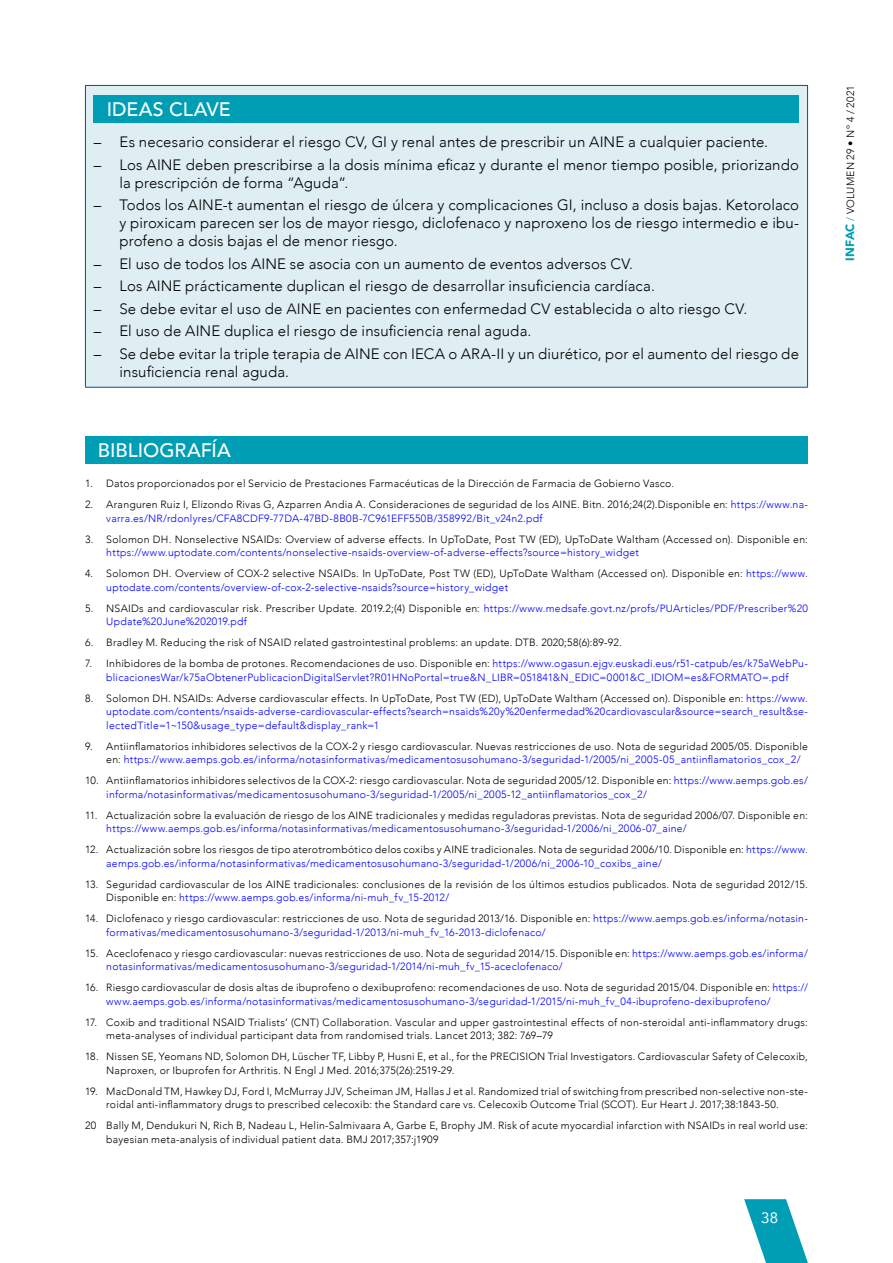
<style>
.page{position:relative;width:893px;height:1263px;background:#fff}
.page>*{position:absolute;margin:0;border:0;box-sizing:border-box;transform-origin:0 0}
.Titulo1{font:500 19.5px "Avenir";color:#fff}
.t1{font:300 15px/18px "Avenir";letter-spacing:.01em;color:#000}
.t2{font:15px "Avenir";color:#fff}
.Texto_bibliografia{font:300 10.5px/13.5px "Avenir";letter-spacing:.025em;color:#000}
.Texto_bibliografia-2{font:300 10.5px/13.5px "Avenir";letter-spacing:.025em;color:#00f}
.s1{color:#00f}
.s2{color:#000}
.s3{font-weight:900;font-size:12px;color:#009eb5}
.s4{color:#009eb5}
</style>
<div class="page">
<div style="left:85px;top:436px;width:723px;height:28px;background:#009eb5"></div>
<div style="left:85px;top:85px;width:722px;height:302px;background:#dfeef2"></div>
<hr style="left:85px;top:85px;width:723px;height:1px;background:#005679">
<hr style="left:85px;top:86px;width:1px;height:301px;background:#005679">
<hr style="left:807px;top:86px;width:1px;height:301px;background:#005679">
<hr style="left:85px;top:387px;width:723px;height:1px;background:#005679">
<div style="left:94px;top:95px;width:705px;height:27px;background:#009eb5"></div>
<svg style="left:744px;top:1199px;width:64px;height:64px"></svg>
<p class="Titulo1" style="left:107px;top:92px;width:126px">IDEAS CLAVE</p>
<p class="t1" style="left:94px;top:133px;width:676px">– Es necesario considerar el riesgo CV, GI y renal antes de prescribir un AINE a cualquier paciente.</p>
<p class="t1" style="left:119px;top:155px;width:681px;text-indent:-26px">– Los AINE deben prescribirse a la dosis mínima eficaz y durante el menor tiempo posible, priorizando la prescripción de forma “Aguda”.</p>
<p class="t1" style="left:119px;top:196px;width:681px;text-align:justify;text-indent:-26px">– Todos los AINE-t aumentan el riesgo de úlcera y complicaciones GI, incluso a dosis bajas. Ketorolaco y piroxicam parecen ser los de mayor riesgo, diclofenaco y naproxeno los de riesgo intermedio e ibu&shy;profeno a dosis bajas el de menor riesgo.</p>
<p class="t1" style="left:94px;top:254px;width:541px">– El uso de todos los AINE se asocia con un aumento de eventos adversos CV.</p>
<p class="t1" style="left:94px;top:277px;width:562px">– Los AINE prácticamente duplican el riesgo de desarrollar insuficiencia cardíaca.</p>
<p class="t1" style="left:94px;top:299px;width:655px">– Se debe evitar el uso de AINE en pacientes con enfermedad CV establecida o alto riesgo CV.</p>
<p class="t1" style="left:94px;top:322px;width:439px">– El uso de AINE duplica el riesgo de insuficiencia renal aguda.</p>
<p class="t1" style="left:119px;top:344px;width:681px;text-indent:-26px">– Se debe evitar la triple terapia de AINE con IECA o ARA-II y un diurético, por el aumento del riesgo de insuficiencia renal aguda.</p>
<p class="Titulo1" style="left:98px;top:433px;width:135px">BIBLIOGRAFÍA</p>
<p class="Texto_bibliografia" style="left:85px;top:477px;width:591px">1. Datos proporcionados por el Servicio de Prestaciones Farmacéuticas de la Dirección de Farmacia de Gobierno Vasco.</p>
<p class="Texto_bibliografia" style="left:106px;top:498px;width:703px;text-indent:-21px">2. Aranguren Ruiz I, Elizondo Rivas G, Azparren Andia A. Consideraciones de seguridad de los AINE. Bitn. 2016;24(2).Disponible en: <span class="s1">https://www.na&shy;varra.es/NR/rdonlyres/CFA8CDF9-77DA-47BD-8B0B-7C961EFF550B/358992/Bit_v24n2.pdf</span></p>
<p class="Texto_bibliografia" style="left:106px;top:532px;width:703px;text-indent:-21px">3. Solomon DH. Nonselective NSAIDs: Overview of adverse effects. In UpToDate, Post TW (ED), UpToDate Waltham (Accessed on). Disponible en: <span class="s1">https://www.uptodate.com/contents/nonselective-nsaids-overview-of-adverse-effects?source=history_widget</span></p>
<p class="Texto_bibliografia" style="left:106px;top:567px;width:703px;text-indent:-21px">4. Solomon DH. Overview of COX-2 selective NSAIDs. In UpToDate, Post TW (ED), UpToDate Waltham (Accessed on). Disponible en: <span class="s1">https://www. uptodate.com/contents/overview-of-cox-2-selective-nsaids?source=history_widget</span></p>
<p class="Texto_bibliografia-2" style="left:106px;top:601px;width:703px;text-indent:-21px"><span class="s2">5. NSAIDs and cardiovascular risk. Prescriber Update. 2019.2;(4) Disponible en:</span> https://www.medsafe.govt.nz/profs/PUArticles/PDF/Prescriber%20<br>Update%20June%202019.pdf</p>
<p class="Texto_bibliografia" style="left:85px;top:636px;width:538px">6. Bradley M. Reducing the risk of NSAID related gastrointestinal problems: an update. DTB. 2020;58(6):89-92.</p>
<p class="Texto_bibliografia-2" style="left:85px;top:657px;width:724px;text-align:center"><span class="s2">7. Inhibidores de la bomba de protones. Recomendaciones de uso. Disponible en:</span> https://www.ogasun.ejgv.euskadi.eus/r51-catpub/es/k75aWebPu&shy;blicacionesWar/k75aObtenerPublicacionDigitalServlet?R01HNoPortal=true&amp;N_LIBR=051841&amp;N_EDIC=0001&amp;C_IDIOM=es&amp;FORMATO=.pdf</p>
<p class="Texto_bibliografia-2" style="left:106px;top:691px;width:703px;text-align:justify;text-indent:-21px"><span class="s2">8. Solomon DH. NSAIDs: Adverse cardiovascular effects. In UpToDate, Post TW (ED), UpToDate Waltham (Accessed on). Disponible en:</span> https://www. uptodate.com/contents/nsaids-adverse-cardiovascular-effects?search=nsaids%20y%20enfermedad%20cardiovascular&amp;source=search_result&amp;se&shy;lectedTitle=1~150&amp;usage_type=default&amp;display_rank=1</p>
<p class="Texto_bibliografia" style="left:106px;top:739px;width:703px;text-indent:-21px">9. Antiinflamatorios inhibidores selectivos de la COX-2 y riesgo cardiovascular. Nuevas restricciones de uso. Nota de seguridad 2005/05. Disponible en: <span class="s1">https://www.aemps.gob.es/informa/notasinformativas/medicamentosusohumano-3/seguridad-1/2005/ni_2005-05_antiinflamatorios_cox_2/</span></p>
<p class="Texto_bibliografia-2" style="left:106px;top:774px;width:703px;text-indent:-21px"><span class="s2">10. Antiinflamatorios inhibidores selectivos de la COX-2: riesgo cardiovascular. Nota de seguridad 2005/12. Disponible en:</span> https://www.aemps.gob.es/ informa/notasinformativas/medicamentosusohumano-3/seguridad-1/2005/ni_2005-12_antiinflamatorios_cox_2/</p>
<p class="Texto_bibliografia" style="left:106px;top:808px;width:703px;text-indent:-21px">11. Actualización sobre la evaluación de riesgo de los AINE tradicionales y medidas reguladoras previstas. Nota de seguridad 2006/07. Disponible en: <span class="s1">https://www.aemps.gob.es/informa/notasinformativas/medicamentosusohumano-3/seguridad-1/2006/ni_2006-07_aine/</span></p>
<p class="Texto_bibliografia" style="left:106px;top:843px;width:703px;text-indent:-21px">12. Actualización sobre los riesgos de tipo aterotrombótico delos coxibs y AINE tradicionales. Nota de seguridad 2006/10. Disponible en: <span class="s1">https://www. aemps.gob.es/informa/notasinformativas/medicamentosusohumano-3/seguridad-1/2006/ni_2006-10_coxibs_aine/</span></p>
<p class="Texto_bibliografia" style="left:106px;top:877px;width:703px;text-indent:-21px">13. Seguridad cardiovascular de los AINE tradicionales: conclusiones de la revisión de los últimos estudios publicados. Nota de seguridad 2012/15.<br>Disponible en: <span class="s1">https://www.aemps.gob.es/informa/ni-muh_fv_15-2012/</span></p>
<p class="Texto_bibliografia-2" style="left:106px;top:912px;width:703px;text-indent:-21px"><span class="s2">14. Diclofenaco y riesgo cardiovascular: restricciones de uso. Nota de seguridad 2013/16. Disponible en:</span> https://www.aemps.gob.es/informa/notasin&shy;formativas/medicamentosusohumano-3/seguridad-1/2013/ni-muh_fv_16-2013-diclofenaco/</p>
<p class="Texto_bibliografia-2" style="left:106px;top:946px;width:703px;text-indent:-21px"><span class="s2">15. Aceclofenaco y riesgo cardiovascular: nuevas restricciones de uso. Nota de seguridad 2014/15. Disponible en:</span> https://www.aemps.gob.es/informa/ notasinformativas/medicamentosusohumano-3/seguridad-1/2014/ni-muh_fv_15-aceclofenaco/</p>
<p class="Texto_bibliografia-2" style="left:106px;top:981px;width:703px;text-indent:-21px"><span class="s2">16. Riesgo cardiovascular de dosis altas de ibuprofeno o dexibuprofeno: recomendaciones de uso. Nota de seguridad 2015/04. Disponible en:</span> https:// www.aemps.gob.es/informa/notasinformativas/medicamentosusohumano-3/seguridad-1/2015/ni-muh_fv_04-ibuprofeno-dexibuprofeno/</p>
<p class="Texto_bibliografia" style="left:106px;top:1015px;width:703px;text-indent:-21px">17. Coxib and traditional NSAID Trialists’ (CNT) Collaboration. Vascular and upper gastrointestinal effects of non-steroidal anti-inflammatory drugs: meta-analyses of individual participant data from randomised trials. Lancet 2013; 382: 769–79</p>
<p class="Texto_bibliografia" style="left:106px;top:1050px;width:703px;text-indent:-21px">18. Nissen SE, Yeomans ND, Solomon DH, Lüscher TF, Libby P, Husni E, et al., for the PRECISION Trial Investigators. Cardiovascular Safety of Celecoxib,<br>Naproxen, or Ibuprofen for Arthritis. N Engl J Med. 2016;375(26):2519-29.</p>
<p class="Texto_bibliografia" style="left:106px;top:1084px;width:703px;text-indent:-21px">19. MacDonald TM, Hawkey DJ, Ford I, McMurray JJV, Scheiman JM, Hallas J et al. Randomized trial of switching from prescribed non-selective non-ste&shy;roidal anti-inflammatory drugs to prescribed celecoxib: the Standard care vs. Celecoxib Outcome Trial (SCOT). Eur Heart J. 2017;38:1843-50.</p>
<p class="Texto_bibliografia" style="left:106px;top:1119px;width:703px;text-indent:-21px">20 Bally M, Dendukuri N, Rich B, Nadeau L, Helin-Salmivaara A, Garbe E, Brophy JM. Risk of acute myocardial infarction with NSAIDs in real world use: bayesian meta-analysis of individual patient data. BMJ 2017;357:j1909</p>
<h2 class="t2" style="left:761px;top:1206px;width:18px">38</h2>
<p class="Texto_bibliografia" style="left:844px;top:261px;width:177px;rotate:-90deg"><span class="s3">INFAC</span> <span class="s4">/</span> VOLUMEN 29 • Nº 4 / 2021</p>
</div>
